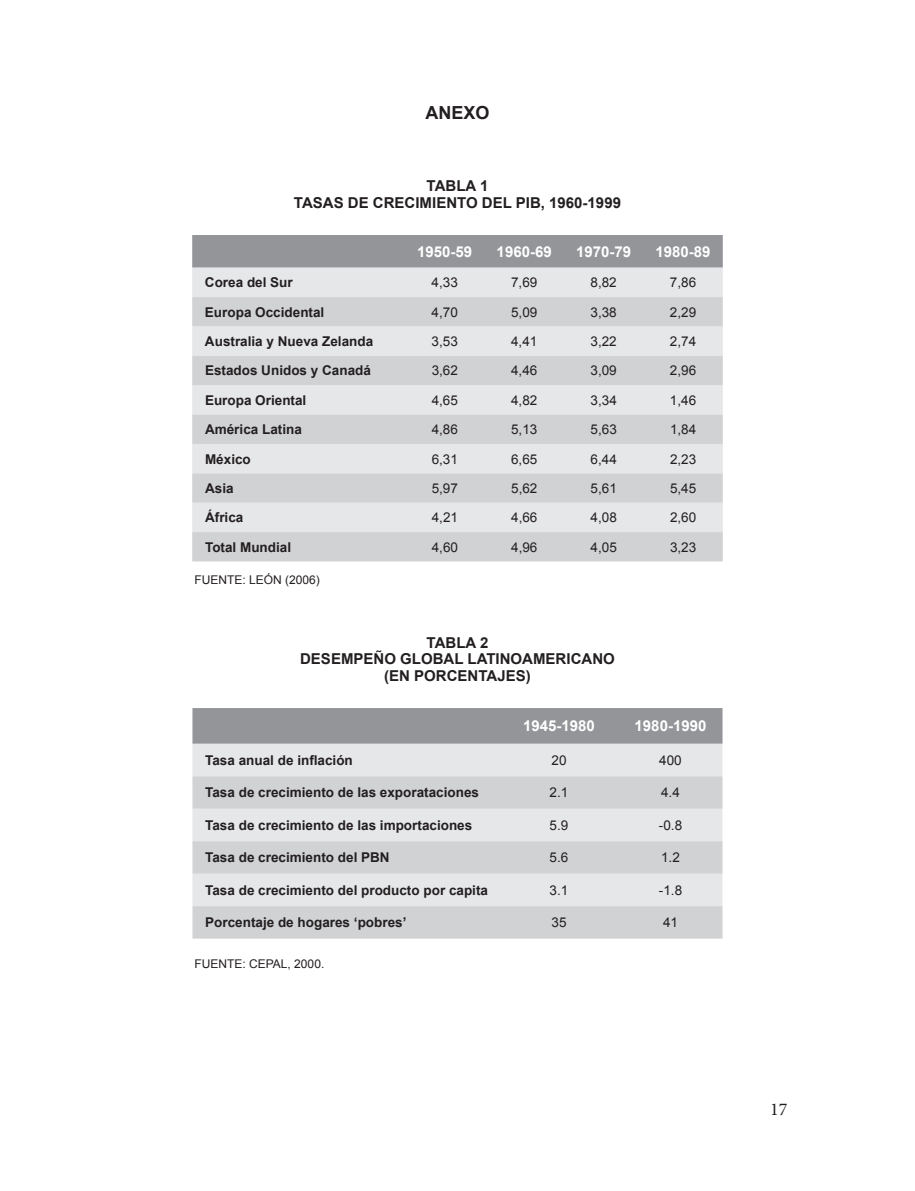
<style>
.page{position:relative;width:915px;height:1191px;background:#fff}
.page>*{position:absolute;margin:0;border:0;box-sizing:border-box;transform-origin:0 0}
.t1{font:700 18px "Arial";color:#231f20}
.t2{font:18px "Minion Pro";color:#231f20}
.t3{font:700 15px/16.5px "Arial";color:#231f20;text-align:center}
.t4{font:700 15px "Arial";color:#fff}
.t5{font:700 13.5px "Arial";color:#231f20}
.t6{font:13.5px "Arial";color:#231f20}
.t7{font:12px "Arial";color:#231f20}
</style>
<div class="page">
<div style="left:192px;top:235px;width:530px;height:33px;background:#939598"></div>
<div style="left:192px;top:268px;width:530px;height:29px;background:#e6e7e9"></div>
<svg style="left:192px;top:297px;width:530px;height:264px;background:#dadbdd"></svg>
<div style="left:192px;top:708px;width:530px;height:36px;background:#939598"></div>
<div style="left:192px;top:744px;width:530px;height:32px;background:#e6e7e9"></div>
<svg style="left:192px;top:776px;width:530px;height:162px;background:#d9dadc"></svg>
<h1 class="t1" style="left:425px;top:101px;width:66px">Anexo</h1>
<p class="t3" style="left:294px;top:178px;width:328px">Tabla 1<br>Tasas de crecimiento del PIB, 1960-1999</p>
<p class="t4" style="left:417px;top:241px;width:57px">1950-59</p>
<p class="t4" style="left:496px;top:241px;width:57px">1960-69</p>
<p class="t4" style="left:576px;top:241px;width:57px">1970-79</p>
<p class="t4" style="left:655px;top:241px;width:57px">1980-89</p>
<p class="t5" style="left:205px;top:273px;width:89px">Corea del Sur</p>
<p class="t6" style="left:431px;top:274px;width:28px">4,33</p>
<p class="t6" style="left:511px;top:274px;width:28px">7,69</p>
<p class="t6" style="left:590px;top:274px;width:28px">8,82</p>
<p class="t6" style="left:669px;top:274px;width:28px">7,86</p>
<p class="t5" style="left:205px;top:303px;width:121px">Europa Occidental</p>
<p class="t6" style="left:431px;top:303px;width:28px">4,70</p>
<p class="t6" style="left:511px;top:303px;width:28px">5,09</p>
<p class="t6" style="left:590px;top:303px;width:28px">3,38</p>
<p class="t6" style="left:669px;top:303px;width:28px">2,29</p>
<p class="t5" style="left:205px;top:332px;width:170px">Australia y Nueva Zelanda</p>
<p class="t6" style="left:431px;top:332px;width:28px">3,53</p>
<p class="t6" style="left:511px;top:332px;width:28px">4,41</p>
<p class="t6" style="left:590px;top:332px;width:28px">3,22</p>
<p class="t6" style="left:669px;top:332px;width:28px">2,74</p>
<p class="t5" style="left:205px;top:362px;width:167px">Estados Unidos y Canadá</p>
<p class="t6" style="left:431px;top:362px;width:28px">3,62</p>
<p class="t6" style="left:511px;top:362px;width:28px">4,46</p>
<p class="t6" style="left:590px;top:362px;width:28px">3,09</p>
<p class="t6" style="left:669px;top:362px;width:28px">2,96</p>
<p class="t5" style="left:205px;top:391px;width:103px">Europa Oriental</p>
<p class="t6" style="left:431px;top:391px;width:28px">4,65</p>
<p class="t6" style="left:511px;top:391px;width:28px">4,82</p>
<p class="t6" style="left:590px;top:391px;width:28px">3,34</p>
<p class="t6" style="left:669px;top:391px;width:28px">1,46</p>
<p class="t5" style="left:205px;top:420px;width:98px">América Latina</p>
<p class="t6" style="left:431px;top:420px;width:28px">4,86</p>
<p class="t6" style="left:511px;top:420px;width:28px">5,13</p>
<p class="t6" style="left:590px;top:420px;width:28px">5,63</p>
<p class="t6" style="left:669px;top:420px;width:28px">1,84</p>
<p class="t5" style="left:205px;top:450px;width:47px">México</p>
<p class="t6" style="left:431px;top:450px;width:28px">6,31</p>
<p class="t6" style="left:511px;top:450px;width:28px">6,65</p>
<p class="t6" style="left:590px;top:450px;width:28px">6,44</p>
<p class="t6" style="left:669px;top:450px;width:28px">2,23</p>
<p class="t5" style="left:205px;top:479px;width:30px">Asia</p>
<p class="t6" style="left:431px;top:479px;width:28px">5,97</p>
<p class="t6" style="left:511px;top:479px;width:28px">5,62</p>
<p class="t6" style="left:590px;top:479px;width:28px">5,61</p>
<p class="t6" style="left:669px;top:479px;width:28px">5,45</p>
<p class="t5" style="left:205px;top:508px;width:40px">África</p>
<p class="t6" style="left:431px;top:509px;width:28px">4,21</p>
<p class="t6" style="left:511px;top:509px;width:28px">4,66</p>
<p class="t6" style="left:590px;top:509px;width:28px">4,08</p>
<p class="t6" style="left:669px;top:509px;width:28px">2,60</p>
<p class="t5" style="left:205px;top:538px;width:88px">Total Mundial</p>
<p class="t6" style="left:431px;top:538px;width:28px">4,60</p>
<p class="t6" style="left:511px;top:538px;width:28px">4,96</p>
<p class="t6" style="left:590px;top:538px;width:28px">4,05</p>
<p class="t6" style="left:669px;top:538px;width:28px">3,23</p>
<p class="t7" style="left:194px;top:572px;width:17px">FUENTE</p>
<p class="t7" style="left:242px;top:572px;width:79px">: LEÓN (2006)</p>
<p class="t3" style="left:300px;top:634px;width:316px">Tabla 2<br>Desempeño Global Latinoamericano (en porcentajes)</p>
<p class="t4" style="left:523px;top:716px;width:73px">1945-1980</p>
<p class="t4" style="left:634px;top:716px;width:73px">1980-1990</p>
<p class="t5" style="left:205px;top:751px;width:149px">Tasa anual de inflación</p>
<p class="t6" style="left:551px;top:751px;width:17px">20</p>
<p class="t6" style="left:659px;top:751px;width:24px">400</p>
<p class="t5" style="left:205px;top:783px;width:275px">Tasa de crecimiento de las exporataciones</p>
<p class="t6" style="left:549px;top:784px;width:20px">2.1</p>
<p class="t6" style="left:661px;top:784px;width:20px">4.4</p>
<p class="t5" style="left:205px;top:816px;width:268px">Tasa de crecimiento de las importaciones</p>
<p class="t6" style="left:549px;top:816px;width:20px">5.9</p>
<p class="t6" style="left:658px;top:816px;width:25px">-0.8</p>
<p class="t5" style="left:205px;top:848px;width:175px">Tasa de crecimiento del PBN</p>
<p class="t6" style="left:549px;top:848px;width:20px">5.6</p>
<p class="t6" style="left:661px;top:848px;width:20px">1.2</p>
<p class="t5" style="left:205px;top:881px;width:284px">Tasa de crecimiento del producto por capita</p>
<p class="t6" style="left:549px;top:881px;width:20px">3.1</p>
<p class="t6" style="left:658px;top:881px;width:25px">-1.8</p>
<p class="t5" style="left:205px;top:913px;width:203px">Porcentaje de hogares ‘pobres’</p>
<p class="t6" style="left:551px;top:913px;width:17px">35</p>
<p class="t6" style="left:662px;top:913px;width:17px">41</p>
<p class="t7" style="left:194px;top:955px;width:17px">FUENTE</p>
<p class="t7" style="left:242px;top:955px;width:24px">: CEPAL</p>
<p class="t7" style="left:287px;top:955px;width:38px">, 2000.</p>
<h1 class="t2" style="left:769px;top:1097px;width:19px">17</h1>
</div>
